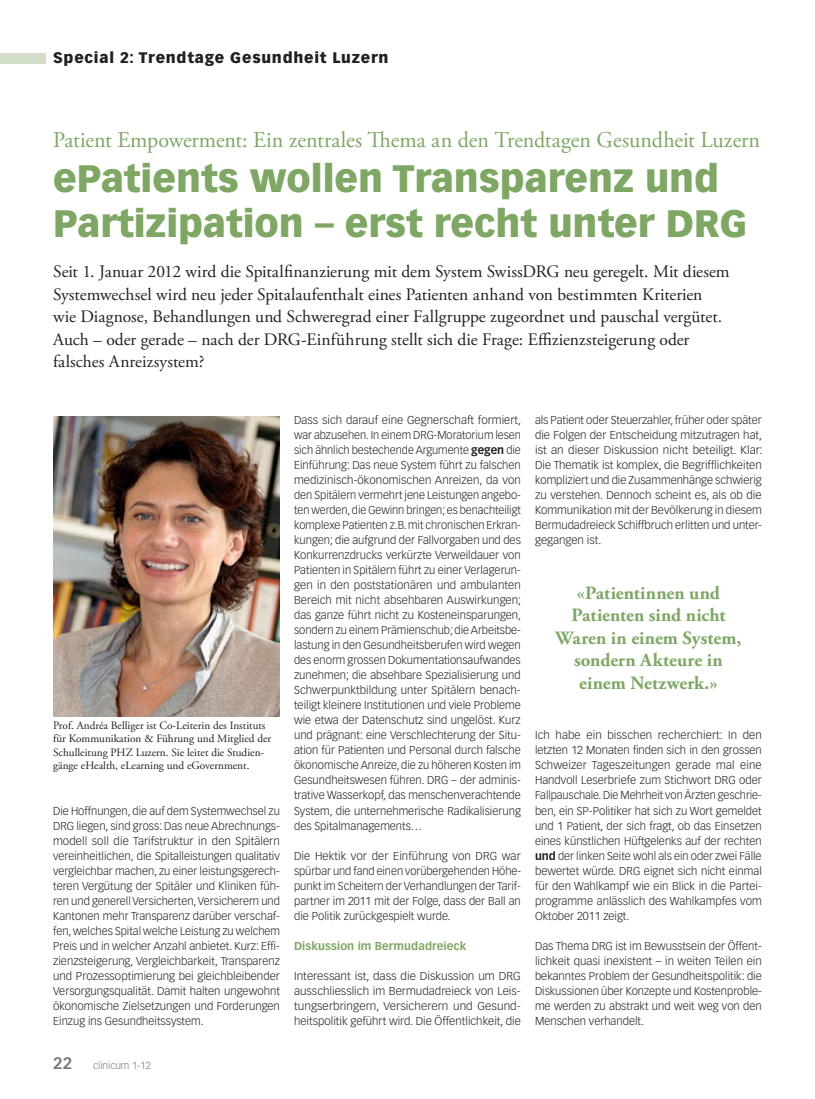
<style>
.page{position:relative;width:815px;height:1099px;background:#fff}
.page>*{position:absolute;margin:0;border:0;box-sizing:border-box;transform-origin:0 0}
.t1{font:900 37.5px/45px "Vectora LT Std";color:#7da762}
.t2{font:22.5px "Adobe Garamond Pro";letter-spacing:-.01em;color:#7da762}
.t3{font:700 18.75px/22.5px "Adobe Garamond Pro";color:#7da762;text-align:center}
.t4{font:17.5px/22.5px "Adobe Garamond Pro";color:#231f20}
.t5{font:900 15px "Vectora LT Std";letter-spacing:.05em;color:#231f20}
.t6{font:300 11.25px/15px "Vectora LT Std";color:#231f20;text-align:justify}
.t7{font:11.25px/13.5px "Adobe Garamond Pro";color:#231f20}
.t8{font:300 11.25px/15px "Vectora LT Std";color:#231f20;text-align:justify;scale:1.04 1}
.t9{font:700 11.25px "Vectora LT Std";letter-spacing:.01em;color:#7da762}
.t10{font:300 10px "Vectora LH";color:#76787b}
.s1{font-weight:700}
.s2{font-weight:700;font-size:16.25px}
</style>
<div class="page">
<div style="left:0;top:53px;width:45px;height:10px;background:#d2dec7"></div>
<img style="left:53px;top:416px;width:227px;height:300px">
<h3 class="t5" style="left:53px;top:49px;width:337px">Special 2: Trendtage Gesundheit Luzern</h3>
<h2 class="t2" style="left:53px;top:126px;width:708px">Patient Empowerment: Ein zentrales Thema an den Trendtagen Gesundheit Luzern</h2>
<h1 class="t1" style="left:53px;top:155px;width:696px">ePatients wollen Transparenz und<br>Partizipation – erst recht unter DRG</h1>
<p class="t4" style="left:53px;top:261px;width:678px">Seit 1. Januar 2012 wird die Spitalfinanzierung mit dem System SwissDRG neu geregelt. Mit diesem Systemwechsel wird neu jeder Spitalaufenthalt eines Patienten anhand von bestimmten Kriterien wie Diagnose, Behandlungen und Schweregrad einer Fallgruppe zugeordnet und pauschal vergütet.<br>Auch – oder gerade – nach der DRG-Einführung stellt sich die Frage: Effizienzsteigerung oder falsches Anreizsystem?</p>
<p class="t6" style="left:294px;top:413px;width:229px">Dass sich darauf eine Gegnerschaft formiert, war abzusehen. In einem DRG-Moratorium lesen sich ähnlich bestechende Argumente <span class="s1">gegen</span> die Einführung: Das neue System führt zu falschen medizinisch-ökonomischen Anreizen, da von den Spitälern vermehrt jene Leistungen angebo&shy;ten werden, die Gewinn bringen; es benachteiligt komplexe Patienten z.B. mit chronischen Erkran&shy;kungen; die aufgrund der Fallvorgaben und des Konkurrenzdrucks verkürzte Verweildauer von Patienten in Spitälern führt zu einer Verlagerun&shy;gen in den poststationären und ambulanten Bereich mit nicht absehbaren Auswirkungen; das ganze führt nicht zu Kosteneinsparungen, sondern zu einem Prämienschub; die Arbeitsbe&shy;lastung in den Gesundheitsberufen wird wegen des enorm grossen Dokumentationsaufwandes zunehmen; die absehbare Spezialisierung und Schwerpunktbildung unter Spitälern benach&shy;teiligt kleinere Institutionen und viele Probleme wie etwa der Datenschutz sind ungelöst. Kurz und prägnant: eine Verschlechterung der Situ&shy;ation für Patienten und Personal durch falsche ökonomische Anreize, die zu höheren Kosten im Gesundheitswesen führen. DRG – der adminis&shy;trative Wasserkopf, das menschenverachtende System, die unternehmerische Radikalisierung des Spitalmanagements…</p>
<p class="t6" style="left:294px;top:848px;width:228px">Die Hektik vor der Einführung von DRG war spürbar und fand einen vorübergehenden Höhe&shy;punkt im Scheitern der Verhandlungen der Tarif&shy;partner im 2011 mit der Folge, dass der Ball an die Politik zurückgespielt wurde.</p>
<p class="t9" style="left:294px;top:938px;width:174px">Diskussion im Bermudadreieck</p>
<p class="t8" style="left:294px;top:968px;width:220px">Interessant ist, dass die Diskussion um DRG ausschliesslich im Bermudadreieck von Leis&shy;tungserbringern, Versicherern und Gesund&shy;heitspolitik geführt wird. Die Öffentlichkeit, die</p>
<p class="t6" style="left:535px;top:413px;width:229px">als Patient oder Steuerzahler, früher oder später die Folgen der Entscheidung mitzutragen hat, ist an dieser Diskussion nicht beteiligt. Klar:<br>Die Thematik ist komplex, die Begrifflichkeiten kompliziert und die Zusammenhänge schwierig zu verstehen. Dennoch scheint es, als ob die Kommunikation mit der Bevölkerung in diesem Bermudadreieck Schiffbruch erlitten und unter&shy;gegangen ist.</p>
<h3 class="t3" style="left:556px;top:582px;width:187px">«Patientinnen und<br>Patienten sind nicht<br>Waren in einem System, sondern Akteure in einem Netzwerk.»</h3>
<p class="t7" style="left:53px;top:719px;width:220px">Prof. Andréa Belliger ist Co-Leiterin des Instituts für Kommunikation &amp; Führung und Mitglied der Schulleitung PHZ Luzern. Sie leitet die Studien&shy;gänge eHealth, eLearning und eGovernment.</p>
<p class="t6" style="left:535px;top:728px;width:228px">Ich habe ein bisschen recherchiert: In den letzten 12 Monaten finden sich in den grossen Schweizer Tageszeitungen gerade mal eine Handvoll Leserbriefe zum Stichwort DRG oder Fallpauschale. Die Mehrheit von Ärzten geschrie&shy;ben, ein SP-Politiker hat sich zu Wort gemeldet und 1 Patient, der sich fragt, ob das Einsetzen eines künstlichen Hüftgelenks auf der rechten <span class="s1">und</span> der linken Seite wohl als ein oder zwei Fälle bewertet würde. DRG eignet sich nicht einmal für den Wahlkampf wie ein Blick in die Partei&shy;programme anlässlich des Wahlkampfes vom Oktober 2011 zeigt.</p>
<p class="t6" style="left:535px;top:938px;width:228px">Das Thema DRG ist im Bewusstsein der Öffent&shy;lichkeit quasi inexistent – in weiten Teilen ein bekanntes Problem der Gesundheitspolitik: die Diskussionen über Konzepte und Kostenproble&shy;me werden zu abstrakt und weit weg von den Menschen verhandelt.</p>
<p class="t6" style="left:53px;top:803px;width:228px">Die Hoffnungen, die auf dem Systemwechsel zu DRG liegen, sind gross: Das neue Abrechnungs&shy;modell soll die Tarifstruktur in den Spitälern vereinheitlichen, die Spitalleistungen qualitativ vergleichbar machen, zu einer leistungsgerech&shy;teren Vergütung der Spitäler und Kliniken füh&shy;ren und generell Versicherten, Versicherern und Kantonen mehr Transparenz darüber verschaf&shy;fen, welches Spital welche Leistung zu welchem Preis und in welcher Anzahl anbietet. Kurz: Effi&shy;zienzsteigerung, Vergleichbarkeit, Transparenz und Prozessoptimierung bei gleichbleibender Versorgungsqualität. Damit halten ungewohnt ökonomische Zielsetzungen und Forderungen Einzug ins Gesundheitssystem.</p>
<p class="t10" style="left:53px;top:1059px;width:99px"><span class="s2">22</span> clinicum 1-12</p>
</div>
